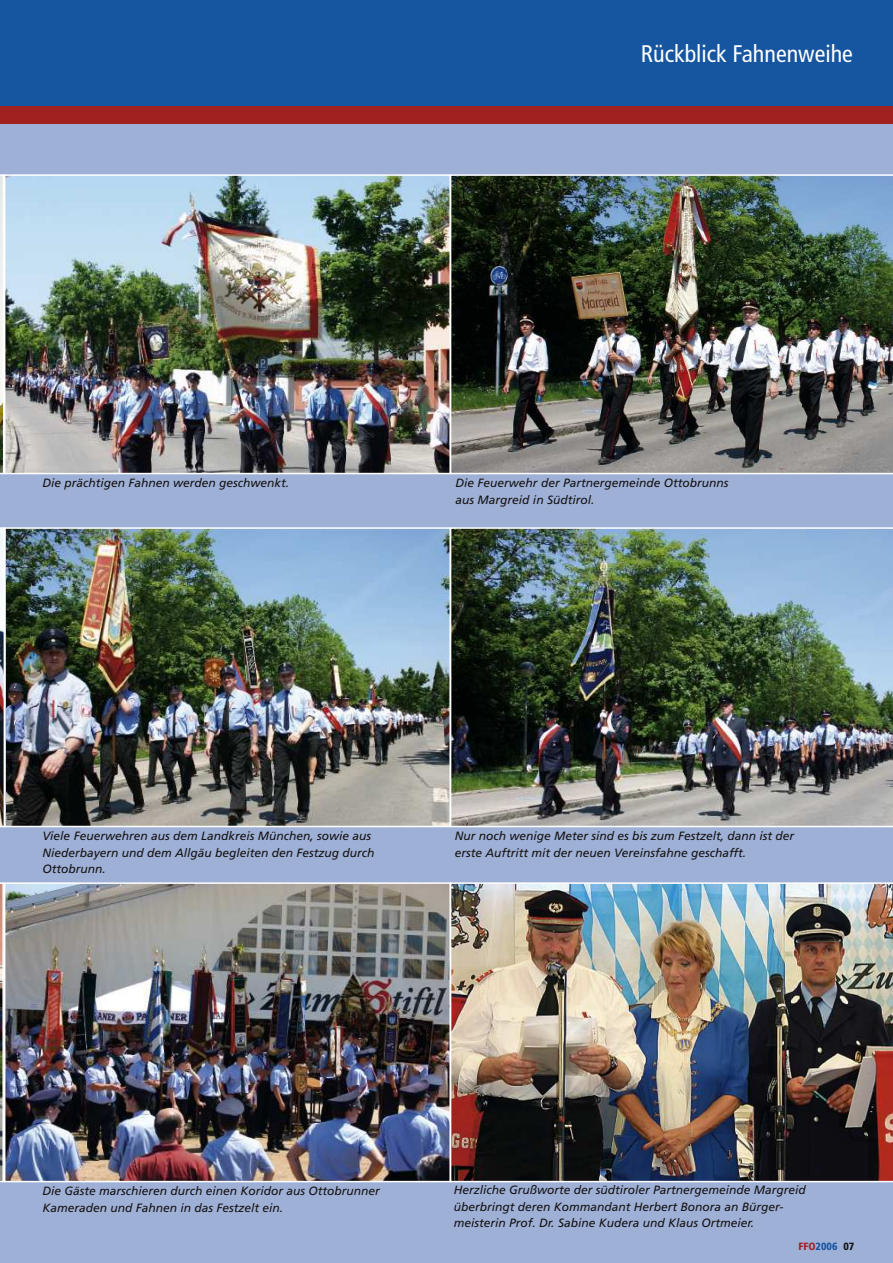
<style>
.page{position:relative;width:893px;height:1263px;background:#fff}
.page>*{position:absolute;margin:0;border:0;box-sizing:border-box;transform-origin:0 0}
.t1{font:condensed 24px "Frutiger";color:#fff}
.t2{font:italic 12px/16.5px "Frutiger";color:#141312}
.t3{font:900 condensed 10.5px "Frutiger";color:#1655a0}
.s1{color:#a12121}
.s2{color:#141312}
</style>
<div class="page">
<div style="left:0;top:893px;width:893px;height:370px;background:#9fb0d7"></div>
<div style="left:0;top:68px;width:893px;height:889px;background:#9fb0d7"></div>
<div style="left:0;top:0;width:893px;height:106px;background:#1655a0"></div>
<div style="left:0;top:106px;width:893px;height:17px;background:#a12121"></div>
<img style="left:7px;top:177px;width:441px;height:294px">
<svg style="left:0;top:174px;width:4px;height:300px"></svg>
<svg style="left:0;top:882px;width:4px;height:300px"></svg>
<div style="left:4px;top:174px;width:447px;height:300px;border:2px solid #fff"></div>
<img style="left:450px;top:174px;width:443px;height:300px">
<img style="left:7px;top:885px;width:441px;height:294px">
<div style="left:4px;top:882px;width:447px;height:300px;border:2px solid #fff"></div>
<img style="left:450px;top:882px;width:443px;height:300px">
<img style="left:7px;top:530px;width:441px;height:294px">
<div style="left:4px;top:527px;width:447px;height:300px;border:2px solid #fff"></div>
<img style="left:450px;top:527px;width:443px;height:300px">
<svg style="left:0;top:527px;width:5px;height:300px"></svg>
<h1 class="t1" style="left:641px;top:44px;width:214px">Rückblick Fahnenweihe</h1>
<p class="t2" style="left:43px;top:475px;width:248px">Die prächtigen Fahnen werden geschwenkt.</p>
<p class="t2" style="left:456px;top:475px;width:274px">Die Feuerwehr der Partnergemeinde Ottobrunns aus Margreid in Südtirol.</p>
<p class="t2" style="left:43px;top:828px;width:334px">Viele Feuerwehren aus dem Landkreis München, sowie aus<br>Niederbayern und dem Allgäu begleiten den Festzug durch<br>Ottobrunn.</p>
<p class="t2" style="left:455px;top:828px;width:341px">Nur noch wenige Meter sind es bis zum Festzelt, dann ist der erste Auftritt mit der neuen Vereinsfahne geschafft.</p>
<p class="t2" style="left:43px;top:1183px;width:339px">Die Gäste marschieren durch einen Koridor aus Ottobrunner<br>Kameraden und Fahnen in das Festzelt ein.</p>
<p class="t2" style="left:454px;top:1182px;width:354px">Herzliche Grußworte der südtiroler Partnergemeinde Margreid überbringt deren Kommandant Herbert Bonora an Bürger&shy;meisterin Prof. Dr. Sabine Kudera und Klaus Ortmeier.</p>
<p class="t3" style="left:798px;top:1240px;width:58px"><span class="s1">FFO</span>2006 <span class="s2">07</span></p>
</div>
